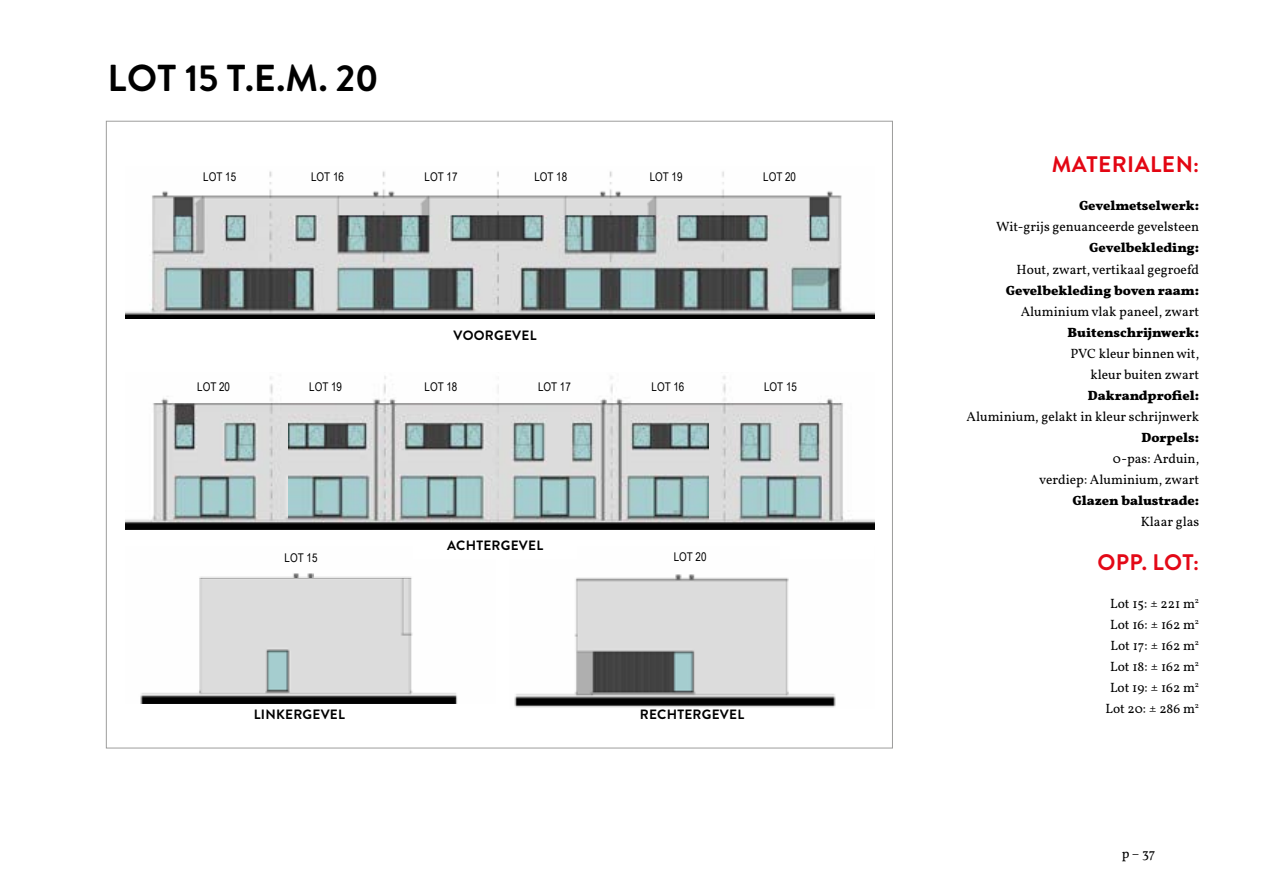
<style>
.page{position:relative;width:1263px;height:893px;background:#fff}
.page>*{position:absolute;margin:0;border:0;box-sizing:border-box;transform-origin:0 0}
.t1{font:700 37.5px "Brandon Grotesque";letter-spacing:.005em;color:#000}
.t2{font:700 22.5px "Brandon Grotesque";letter-spacing:.02em;color:#e30613}
.t3{font:700 22.5px "Brandon Grotesque";letter-spacing:.015em;color:#e30917}
.t4{font:13.5px/21px "Vollkorn";color:#000;text-align:right}
.t5{font:700 13.5px "Vollkorn";color:#000}
.t6{font:700 13.5px "Brandon Grotesque";letter-spacing:.02em;color:#000}
.t7{font:12px "Arial Narrow";color:#000}
</style>
<div class="page">
<img style="left:125px;top:376px;width:749px;height:154px">
<img style="left:125px;top:171px;width:749px;height:148px">
<img style="left:140px;top:573px;width:318px;height:130px">
<img style="left:514px;top:574px;width:322px;height:134px">
<h1 class="t1" style="left:108px;top:52px;width:273px">LOT 15 T.E.M. 20</h1>
<p class="t7" style="left:203px;top:168px;width:34px">LOT 15</p>
<p class="t7" style="left:311px;top:168px;width:34px">LOT 16</p>
<p class="t7" style="left:425px;top:168px;width:34px">LOT 17</p>
<p class="t7" style="left:534px;top:168px;width:34px">LOT 18</p>
<p class="t7" style="left:650px;top:168px;width:34px">LOT 19</p>
<p class="t7" style="left:763px;top:168px;width:34px">LOT 20</p>
<p class="t6" style="left:454px;top:326px;width:84px">VOORGEVEL</p>
<p class="t7" style="left:197px;top:378px;width:34px">LOT 20</p>
<p class="t7" style="left:309px;top:378px;width:34px">LOT 19</p>
<p class="t7" style="left:425px;top:378px;width:34px">LOT 18</p>
<p class="t7" style="left:538px;top:378px;width:34px">LOT 17</p>
<p class="t7" style="left:651px;top:378px;width:34px">LOT 16</p>
<p class="t7" style="left:764px;top:378px;width:34px">LOT 15</p>
<p class="t6" style="left:447px;top:536px;width:98px">ACHTERGEVEL</p>
<p class="t7" style="left:285px;top:549px;width:34px">LOT 15</p>
<p class="t7" style="left:674px;top:548px;width:34px">LOT 20</p>
<p class="t6" style="left:254px;top:705px;width:93px">LINKERGEVEL</p>
<p class="t6" style="left:640px;top:705px;width:106px">RECHTERGEVEL</p>
<h2 class="t2" style="left:1052px;top:149px;width:149px">MATERIALEN:</h2>
<p class="t5" style="left:1079px;top:197px;width:122px">Gevelmetselwerk:</p>
<p class="t4" style="left:996px;top:217px;width:204px">Wit-grijs genuanceerde gevelsteen</p>
<p class="t5" style="left:1089px;top:239px;width:111px">Gevelbekleding:</p>
<p class="t4" style="left:1017px;top:259px;width:184px">Hout, zwart, vertikaal gegroefd</p>
<p class="t5" style="left:1006px;top:281px;width:195px">Gevelbekleding boven raam:</p>
<p class="t4" style="left:1021px;top:301px;width:180px">Aluminium vlak paneel, zwart</p>
<p class="t5" style="left:1068px;top:323px;width:133px">Buitenschrijnwerk:</p>
<p class="t4" style="left:1070px;top:343px;width:130px">PVC kleur binnen wit, kleur buiten zwart</p>
<p class="t5" style="left:1088px;top:386px;width:113px">Dakrandprofiel:</p>
<p class="t4" style="left:967px;top:406px;width:234px">Aluminium, gelakt in kleur schrijnwerk</p>
<p class="t5" style="left:1141px;top:428px;width:59px">Dorpels:</p>
<p class="t4" style="left:1039px;top:448px;width:161px">0-pas: Arduin,<br>verdiep: Aluminium, zwart</p>
<p class="t5" style="left:1072px;top:491px;width:128px">Glazen balustrade:</p>
<p class="t4" style="left:1141px;top:511px;width:60px">Klaar glas</p>
<h2 class="t3" style="left:1097px;top:546px;width:103px">OPP. LOT:</h2>
<p class="t4" style="left:1105px;top:593px;width:95px;text-align:center">Lot 15: ± 221 m<sup>2<br></sup>Lot 16: ± 162 m<sup>2<br></sup>Lot 17: ± 162 m<sup>2<br></sup>Lot 18: ± 162 m<sup>2<br></sup>Lot 19: ± 162 m<sup>2<br></sup>Lot 20: ± 286 m<sup>2</sup></p>
<p class="t4" style="left:1122px;top:843px;width:35px">p – 37</p>
</div>
